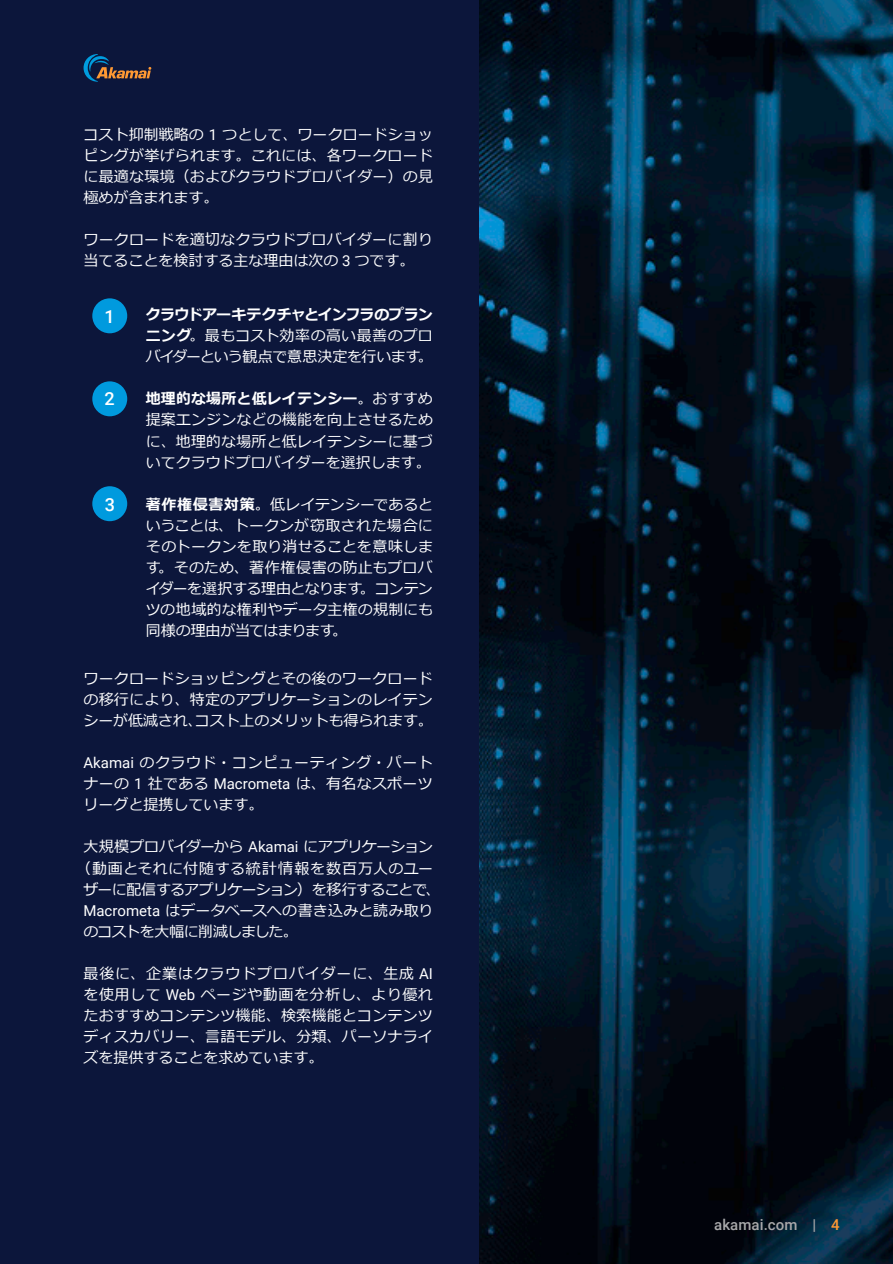
<style>
.page{position:relative;width:893px;height:1264px;background:#fff}
.page>*{position:absolute;margin:0;border:0;box-sizing:border-box;transform-origin:0 0}
.Body_Text{font:500 18px "Roboto";color:#fff}
.Body_Text-2{font:15px/21px "Meiryo";letter-spacing:.01em;color:#fff;text-align:justify}
.Body_Text-3{font:15px "Meiryo";letter-spacing:-.035em;color:#fff}
.Body_Text-4{font:15px "Meiryo";letter-spacing:-.055em;color:#fff}
.Body_Text-5{font:15px "Meiryo";letter-spacing:.045em;color:#fff}
.Body_Text-6{font:15px "Meiryo";letter-spacing:-.045em;color:#fff}
.t1{font:500 15px "Roboto";letter-spacing:.01em;color:#a8a8aa}
.s1{font-family:"Roboto"}
.s2{font-weight:700}
.s3{color:#f93}
</style>
<div class="page">
<div style="left:0;top:0;width:893px;height:1263px;background:#0c163b"></div>
<div style="left:92px;top:298px;width:35px;height:35px;background:#009ade;border-radius:50%"></div>
<div style="left:92px;top:381px;width:35px;height:35px;background:#009ade;border-radius:50%"></div>
<div style="left:92px;top:486px;width:35px;height:35px;background:#009ade;border-radius:50%"></div>
<img style="left:480px;top:0;width:413px;height:1263px">
<svg style="left:84px;top:54px;width:67px;height:28px"></svg>
<p class="Body_Text-2" style="left:84px;top:125px;width:351px">コスト抑制戦略の <span class="s1">1</span> つとして、ワークロードショッピングが挙げられます。これには、各ワークロードに最適な環境（およびクラウドプロバイダー）の見極めが含まれます。</p>
<p class="Body_Text-2" style="left:84px;top:230px;width:351px">ワークロードを適切なクラウドプロバイダーに割り当てることを検討する主な理由は次の <span class="s1">3</span> つです。</p>
<p class="Body_Text" style="left:105px;top:303px;width:12px">1</p>
<p class="Body_Text" style="left:105px;top:386px;width:12px">2</p>
<p class="Body_Text" style="left:105px;top:491px;width:12px">3</p>
<p class="Body_Text-2" style="left:146px;top:305px;width:289px"><span class="s2">クラウドアーキテクチャとインフラのプランニング</span>。最もコスト効率の高い最善のプロバイダーという観点で意思決定を行います。</p>
<p class="Body_Text-2" style="left:146px;top:389px;width:289px"><span class="s2">地理的な場所と低レイテンシー</span>。おすすめ提案エンジンなどの機能を向上させるために、地理的な場所と低レイテンシーに基づいてクラウドプロバイダーを選択します。</p>
<p class="Body_Text-2" style="left:146px;top:494px;width:289px"><span class="s2">著作権侵害対策</span>。低レイテンシーであるということは、トークンが窃取された場合にそのトークンを取り消せることを意味します。そのため、著作権侵害の防止もプロバイダーを選択する理由となります。コンテンツの地域的な権利やデータ主権の規制にも同様の理由が当てはまります。</p>
<p class="Body_Text-2" style="left:84px;top:669px;width:351px">ワークロードショッピングとその後のワークロードの移行により、特定のアプリケーションのレイテンシーが低減され、コスト上のメリットも得られます。</p>
<p class="Body_Text-2" style="left:84px;top:753px;width:351px"><span class="s1">Akamai</span> のクラウド・コンピューティング・パートナーの <span class="s1">1</span> 社である <span class="s1">Macrometa</span> は、有名なスポーツリーグと提携しています。</p>
<p class="Body_Text-3" style="left:84px;top:836px;width:351px">大規模プロバイダーから <span class="s1">Akamai</span> にアプリケーション</p>
<p class="Body_Text-5" style="left:76px;top:857px;width:358px">（動画とそれに付随する統計情報を数百万人のユー</p>
<p class="Body_Text-4" style="left:84px;top:878px;width:358px">ザーに配信するアプリケーション）を移行することで、</p>
<p class="Body_Text-2" style="left:84px;top:900px;width:351px"><span class="s1">Macrometa</span> はデータベースへの書き込みと読み取り</p>
<p class="Body_Text-6" style="left:84px;top:920px;width:216px">のコストを大幅に削減しました。</p>
<p class="Body_Text-2" style="left:84px;top:963px;width:351px">最後に、企業はクラウドプロバイダーに、生成 <span class="s1">AI</span>を使用して <span class="s1">Web</span> ページや動画を分析し、より優れたおすすめコンテンツ機能、検索機能とコンテンツディスカバリー、言語モデル、分類、パーソナライズを提供することを求めています。</p>
<p class="t1" style="left:714px;top:1214px;width:127px">akamai.com | <span class="s3">4</span></p>
</div>
